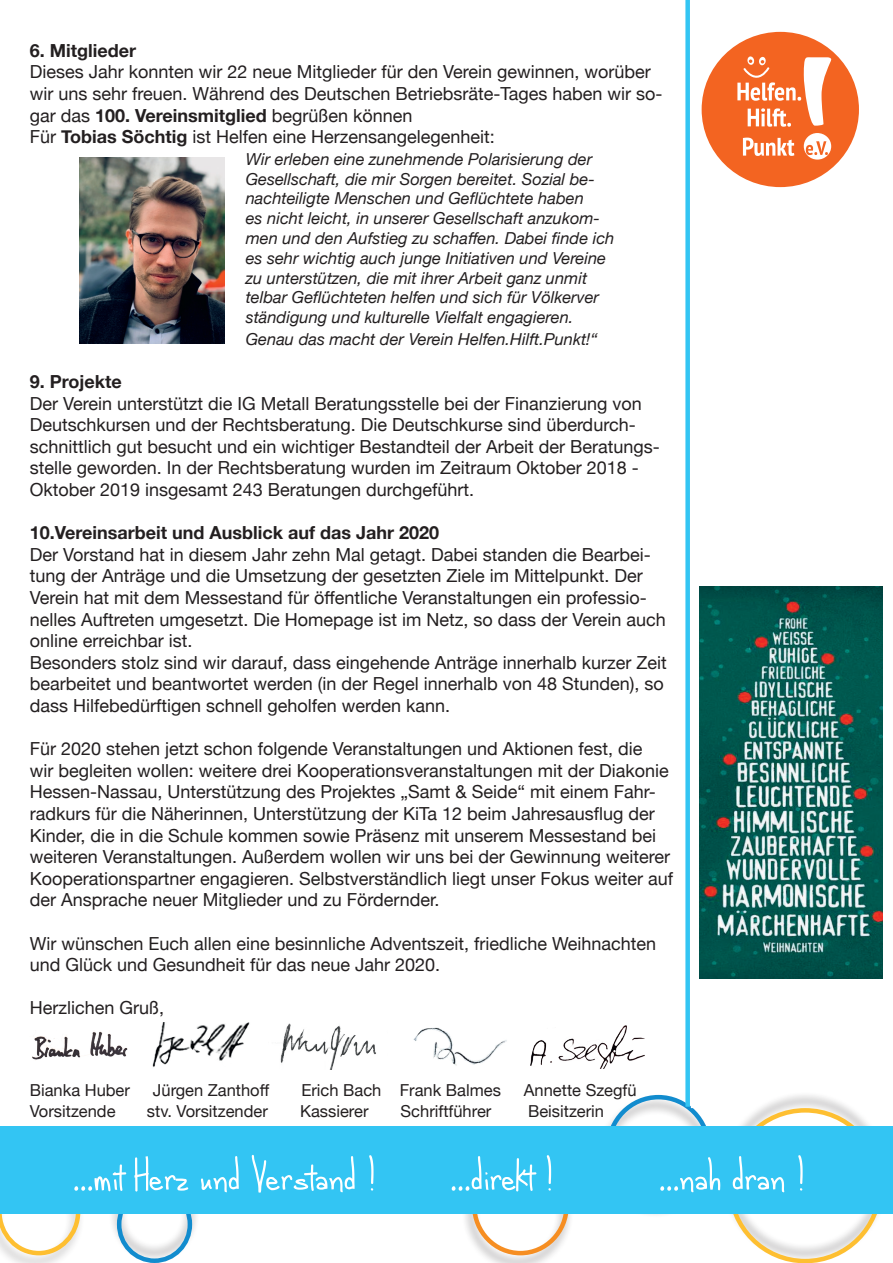
<style>
.page{position:relative;width:893px;height:1263px;background:#fff}
.page>*{position:absolute;margin:0;border:0;box-sizing:border-box;transform-origin:0 0}
.t1{font:55.5px "alphabetizedcassettetapes";color:#fff}
.t2{font:18px/21.6px "Helvetica Neue";color:#231f20}
.t3{font:700 18px "Helvetica Neue";color:#231f20}
.t4{font:italic 16.5px/19.8px "Helvetica Neue";color:#231f20}
.t5{font:16.5px "Helvetica Neue";color:#231f20}
.s1{font-weight:700}
</style>
<div class="page">
<div style="left:720px;top:1091px;width:170px;height:172px;background:#231f20;opacity:.36"></div>
<div style="left:595px;top:1095px;width:121px;height:123px;background:#231f20;opacity:.36"></div>
<div style="left:0;top:1167px;width:84px;height:96px;background:#231f20;opacity:.27"></div>
<svg style="left:0;top:1214px;width:80px;height:41px"></svg>
<div style="left:109px;top:1169px;width:91px;height:93px;background:#231f20;opacity:.36"></div>
<div style="left:117px;top:1186px;width:75px;height:77px;border:4px solid #128cce;border-radius:50%"></div>
<div style="left:462px;top:1156px;width:112px;height:107px;background:#231f20;opacity:.36"></div>
<div style="left:472px;top:1156px;width:97px;height:99px;border:4px solid #f68e22;border-radius:50%"></div>
<div style="left:0;top:1126px;width:893px;height:88px;background:#33c5f3"></div>
<div style="left:702px;top:32px;width:157px;height:155px;background:#f36421;border-radius:50%"></div>
<svg style="left:737px;top:56px;width:94px;height:104px"></svg>
<img style="left:699px;top:586px;width:183px;height:392px">
<hr style="left:691px;top:0;width:4px;height:1108px;background:#fff">
<div style="left:685px;top:0;width:5px;height:1107px;background:#33c5f3"></div>
<img style="left:80px;top:157px;width:144px;height:186px">
<img style="left:530px;top:1025px;width:115px;height:43px">
<img style="left:280px;top:1024px;width:96px;height:45px">
<img style="left:413px;top:1027px;width:94px;height:39px">
<img style="left:152px;top:1023px;width:98px;height:45px">
<img style="left:32px;top:1031px;width:96px;height:29px">
<p class="t3" style="left:30px;top:36px;width:108px">6. Mitglieder</p>
<p class="t2" style="left:30px;top:62px;width:634px">Dieses Jahr konnten wir 22 neue Mitglieder für den Verein gewinnen, worüber wir uns sehr freuen. Während des Deutschen Betriebsräte-Tages haben wir so&shy;gar das <span class="s1">100. Vereinsmitglied</span> begrüßen können<br>Für <span class="s1">Tobias Söchtig</span> ist Helfen eine Herzensangelegenheit:</p>
<p class="t4" style="left:246px;top:150px;width:370px">Wir erleben eine zunehmende Polarisierung der Gesellschaft, die mir Sorgen bereitet. Sozial be&shy;nachteiligte Menschen und Geflüchtete haben<br>es nicht leicht, in unserer Gesellschaft anzukom&shy;men und den Aufstieg zu schaffen. Dabei finde ich es sehr wichtig auch junge Initiativen und Vereine zu unterstützen, die mit ihrer Arbeit ganz unmit telbar Geflüchteten helfen und sich für Völkerver ständigung und kulturelle Vielfalt engagieren.</p>
<p class="t4" style="left:246px;top:330px;width:353px">Genau das macht der Verein Helfen.Hilft.Punkt!“</p>
<p class="t3" style="left:30px;top:367px;width:94px">9. Projekte</p>
<p class="t2" style="left:30px;top:393px;width:632px">Der Verein unterstützt die IG Metall Beratungsstelle bei der Finanzierung von Deutschkursen und der Rechtsberatung. Die Deutschkurse sind überdurch&shy;schnittlich gut besucht und ein wichtiger Bestandteil der Arbeit der Beratungs&shy;stelle geworden. In der Rechtsberatung wurden im Zeitraum Oktober 2018 - Oktober 2019 insgesamt 243 Beratungen durchgeführt.</p>
<p class="t3" style="left:30px;top:519px;width:411px">10.Vereinsarbeit und Ausblick auf das Jahr 2020</p>
<p class="t2" style="left:30px;top:545px;width:639px">Der Vorstand hat in diesem Jahr zehn Mal getagt. Dabei standen die Bearbei&shy;tung der Anträge und die Umsetzung der gesetzten Ziele im Mittelpunkt. Der Verein hat mit dem Messestand für öffentliche Veranstaltungen ein professio&shy;nelles Auftreten umgesetzt. Die Homepage ist im Netz, so dass der Verein auch online erreichbar ist.<br>Besonders stolz sind wir darauf, dass eingehende Anträge innerhalb kurzer Zeit bearbeitet und beantwortet werden (in der Regel innerhalb von 48 Stunden), so dass Hilfebedürftigen schnell geholfen werden kann.</p>
<p class="t2" style="left:30px;top:739px;width:645px">Für 2020 stehen jetzt schon folgende Veranstaltungen und Aktionen fest, die<br>wir begleiten wollen: weitere drei Kooperationsveranstaltungen mit der Diakonie Hessen-Nassau, Unterstützung des Projektes „Samt &amp; Seide“ mit einem Fahr&shy;radkurs für die Näherinnen, Unterstützung der KiTa 12 beim Jahresausflug der Kinder, die in die Schule kommen sowie Präsenz mit unserem Messestand bei weiteren Veranstaltungen. Außerdem wollen wir uns bei der Gewinnung weiterer Kooperationspartner engagieren. Selbstverständlich liegt unser Fokus weiter auf der Ansprache neuer Mitglieder und zu Fördernder.</p>
<p class="t2" style="left:30px;top:933px;width:628px">Wir wünschen Euch allen eine besinnliche Adventszeit, friedliche Weihnachten und Glück und Gesundheit für das neue Jahr 2020.</p>
<p class="t2" style="left:30px;top:998px;width:136px">Herzlichen Gruß,</p>
<p class="t5" style="left:30px;top:1078px;width:102px">Bianka Huber</p>
<p class="t5" style="left:153px;top:1078px;width:118px">Jürgen Zanthoff</p>
<p class="t5" style="left:301px;top:1078px;width:201px">Erich Bach Frank Balmes</p>
<p class="t5" style="left:524px;top:1078px;width:114px">Annette Szegfü</p>
<p class="t5" style="left:30px;top:1099px;width:87px">Vorsitzende</p>
<p class="t5" style="left:147px;top:1099px;width:122px">stv. Vorsitzender</p>
<p class="t5" style="left:300px;top:1099px;width:70px">Kassierer</p>
<p class="t5" style="left:401px;top:1099px;width:92px">Schriftführer</p>
<p class="t5" style="left:528px;top:1099px;width:78px">Beisitzerin</p>
<h1 class="t1" style="left:73px;top:1154px;width:304px">...mit Herz und Verstand !</h1>
<h1 class="t1" style="left:450px;top:1154px;width:104px">...direkt !</h1>
<h1 class="t1" style="left:659px;top:1154px;width:147px">...nah dran !</h1>
</div>
